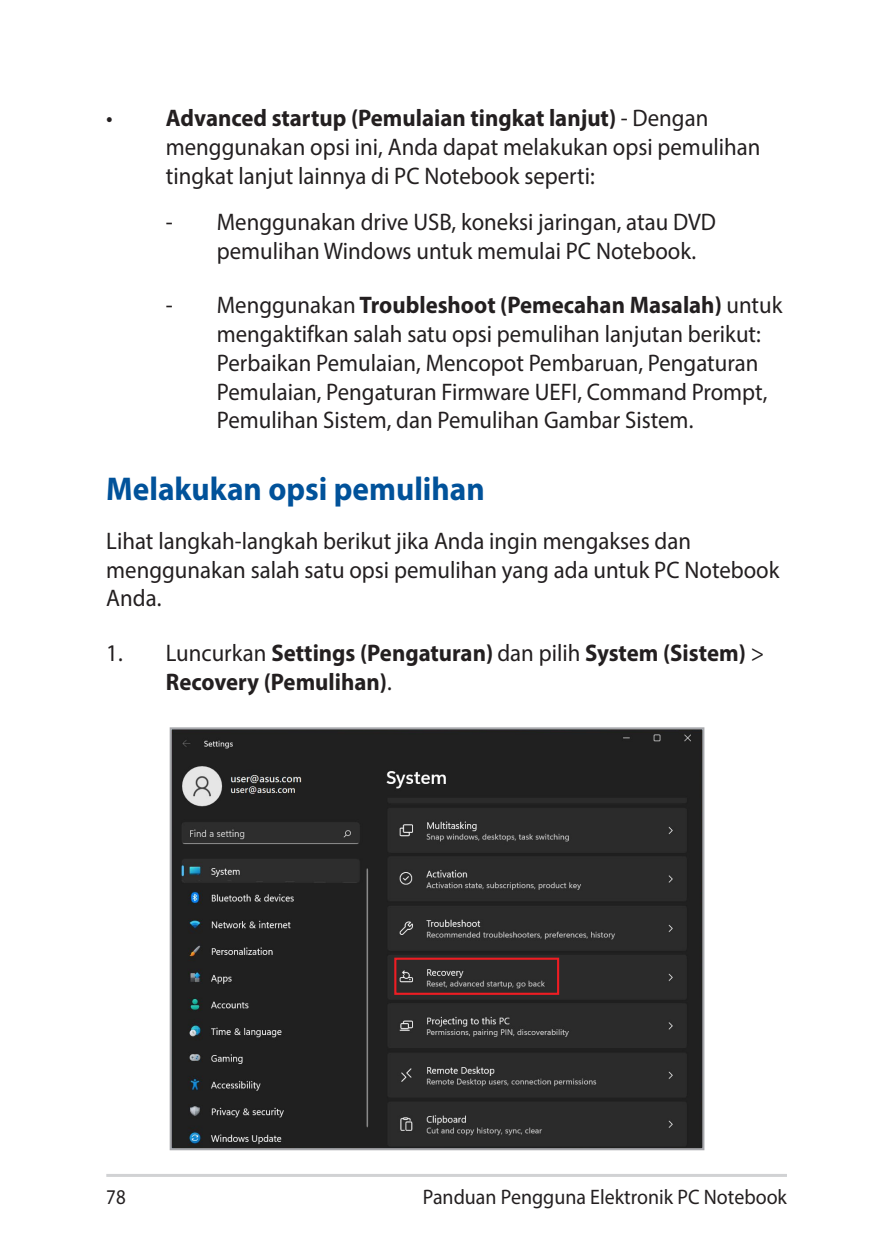
<style>
.page{position:relative;width:893px;height:1259px;background:#fff}
.page>*{position:absolute;margin:0;border:0;box-sizing:border-box;transform-origin:0 0}
.t1{font:700 33px "Myriad Pro";color:#01529a;scale:.95 1}
.t2{font:24px/28.8px "Myriad Pro";color:#231f20;scale:.95 1}
.t3{font:700 24px/28.8px "Myriad Pro";color:#231f20;scale:.95 1}
.t4{font:21px "Myriad Pro";color:#231f20;scale:.95 1}
.t5{font:21px "Myriad Pro";color:#231f20;scale:.9 1}
.s1{font-style:italic}
.s2{font-weight:700}
.s3{font-weight:400}
</style>
<div class="page">
<hr style="left:106px;top:1174px;width:681px;height:3px;background:#d1d2d4">
<img style="left:173px;top:730px;width:528px;height:417px">
<div style="left:170px;top:727px;width:534px;height:423px;border:2px solid #a8a9ad"></div>
<div style="left:394px;top:957px;width:165px;height:38px;border:2px solid #ee1d23"></div>
<p class="t2" style="left:166px;top:104px;width:627px;text-indent:-60px"><span class="s1">•</span> <span class="s2">Advanced startup (Pemulaian tingkat lanjut)</span> - Dengan menggunakan opsi ini, Anda dapat melakukan opsi pemulihan tingkat lanjut lainnya di PC Notebook seperti:</p>
<p class="t2" style="left:217px;top:207px;width:527px;text-indent:-51px">- Menggunakan drive USB, koneksi jaringan, atau DVD pemulihan Windows untuk memulai PC Notebook.</p>
<p class="t2" style="left:217px;top:290px;width:597px;text-indent:-51px">- Menggunakan <span class="s2">Troubleshoot (Pemecahan Masalah)</span> untuk mengaktifkan salah satu opsi pemulihan lanjutan berikut:<br>Perbaikan Pemulaian, Mencopot Pembaruan, Pengaturan Pemulaian, Pengaturan Firmware UEFI, Command Prompt, Pemulihan Sistem, dan Pemulihan Gambar Sistem.</p>
<h1 class="t1" style="left:106px;top:467px;width:400px">Melakukan opsi pemulihan</h1>
<p class="t2" style="left:106px;top:526px;width:710px">Lihat langkah-langkah berikut jika Anda ingin mengakses dan menggunakan salah satu opsi pemulihan yang ada untuk PC Notebook<br>Anda.</p>
<p class="t3" style="left:166px;top:637px;width:631px;text-indent:-60px"><span class="s3">1. Luncurkan</span> Settings (Pengaturan) <span class="s3">dan pilih</span> System (Sistem) <span class="s3">&gt;<br></span>Recovery (Pemulihan)<span class="s3">.</span></p>
<p class="t5" style="left:106px;top:1184px;width:23px">78</p>
<p class="t4" style="left:423px;top:1184px;width:385px">Panduan Pengguna Elektronik PC Notebook</p>
</div>
